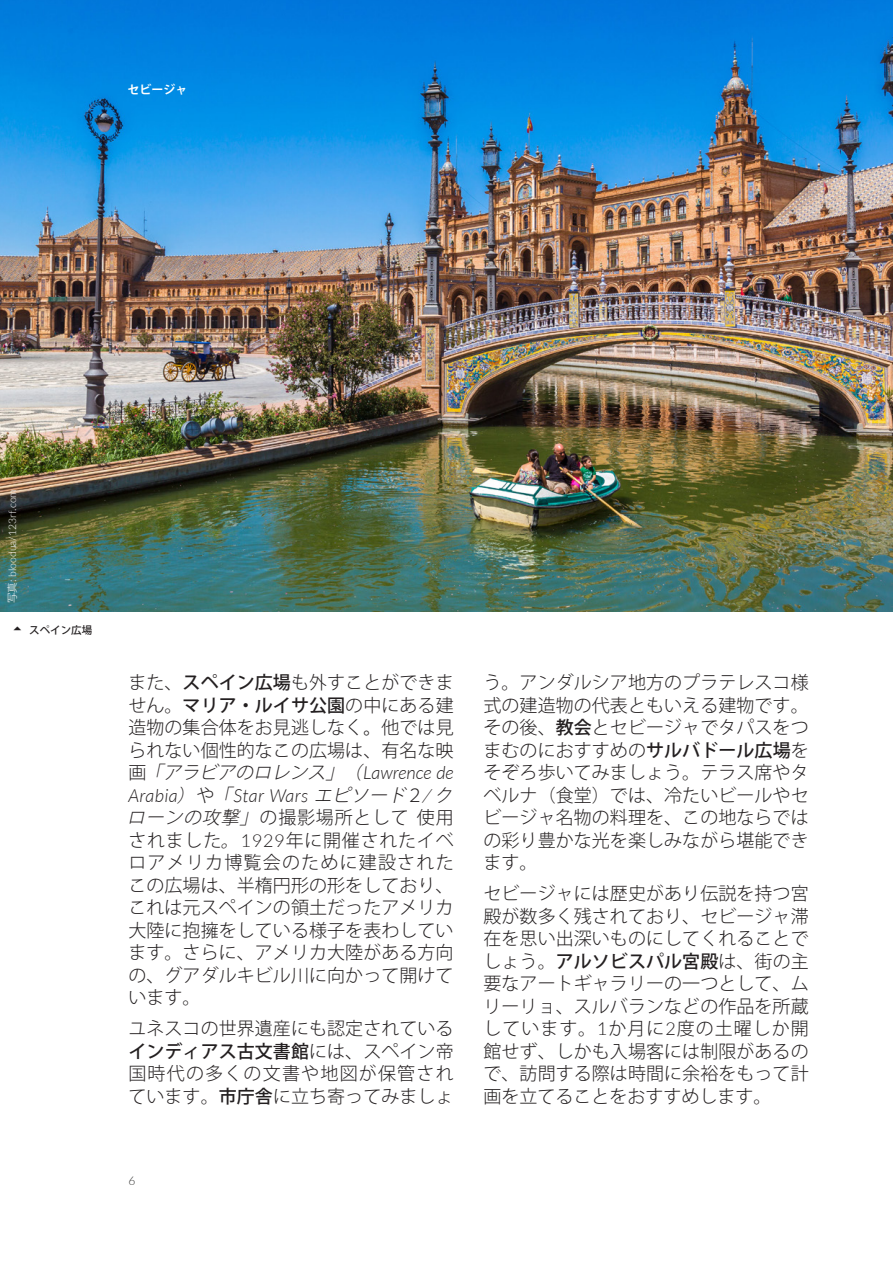
<style>
.page{position:relative;width:893px;height:1263px;background:#fff}
.page>*{position:absolute;margin:0;border:0;box-sizing:border-box;transform-origin:0 0}
.Body{font:300 18px/22.5px "Koz Go Pro";letter-spacing:.005em;color:#231f20;text-align:justify}
.t1{font:700 12px "Koz Go Pro";color:#fff}
.t2{font:300 12px "Lato";color:#353534}
.PIE_ARRIBA{font:300 10.5px "Lato";color:#fff}
.t3{font:500 10.5px "Koz Go Pro";color:#231f20}
.s1{font-family:"Koz Go Pro"}
.s2{font-weight:500}
.s3{font-style:italic}
.s4{font-family:"Lato";font-style:italic}
.s5{font-family:"Lato"}
</style>
<div class="page">
<img style="left:0;top:0;width:893px;height:612px">
<p class="t1" style="left:128px;top:82px;width:61px">セビージャ</p>
<p class="PIE_ARRIBA" style="left:5px;top:603px;width:116px;rotate:-90deg"><span class="s1">写真</span>: bloodua/123rf.com</p>
<p class="t3" style="left:29px;top:623px;width:64px">スペイン広場</p>
<p class="Body" style="left:127px;top:672px;width:332px;text-align:left">また、<span class="s2">スペイン広場</span>も外すことができません。<span class="s2">マリア・ルイサ公園</span>の中にある建造物の集合体をお見逃しなく<span class="s2">。</span>他では見られない個性的なこの広場は、有名な映画<span class="s3">「アラビアのロレンス」（</span><span class="s4">La wren ce de<br>Arabia</span><span class="s3">）</span>や<span class="s3">「</span><span class="s4">Star Wars</span> <span class="s3">エピソード</span>２<span class="s4">/</span> <span class="s3">クローンの攻撃」</span>の撮影場所として使用されました<span class="s3">。</span><span class="s5">1929</span>年に開催されたイベロアメリカ博覧会のために建設されたこの広場は、半楕円形の形をしており、これは元スペインの領土だったアメリカ大陸に抱擁をしている様子を表わしています。さらに、アメリカ大陸がある方向の、グアダルキビル川に向かって開けています。</p>
<p class="Body" style="left:128px;top:1018px;width:327px">ユネスコの世界遺産にも認定されている<span class="s2">インディアス古文書館</span>には、スペイン帝国時代の多くの文書や地図が保管されています。<span class="s2">市庁舎</span>に立ち寄ってみましょ</p>
<p class="t2" style="left:128px;top:1172px;width:8px">6</p>
<p class="Body" style="left:483px;top:671px;width:327px">う。アンダルシア地方のプラテレスコ様式の建造物の代表ともいえる建物です。その後、<span class="s2">教会</span>とセビージャでタパスをつまむのにおすすめの<span class="s2">サルバドール広場</span>をそぞろ歩いてみましょう。テラス席やタベルナ（食堂）では、冷たいビールやセビージャ名物の料理を、この地ならではの彩り豊かな光を楽しみながら堪能できます。</p>
<p class="Body" style="left:483px;top:882px;width:327px">セビージャには歴史があり伝説を持つ宮殿が数多く残されており、セビージャ滞在を思い出深いものにしてくれることでしょう。<span class="s2">アルソビスパル宮殿</span>は、街の主要なアートギャラリーの一つとして、ムリーリョ、スルバランなどの作品を所蔵しています。<span class="s5">1</span>か月に<span class="s5">2</span>度の土曜しか開館せず、しかも入場客には制限があるので、訪問する際は時間に余裕をもって計画を立てることをおすすめします。</p>
</div>
